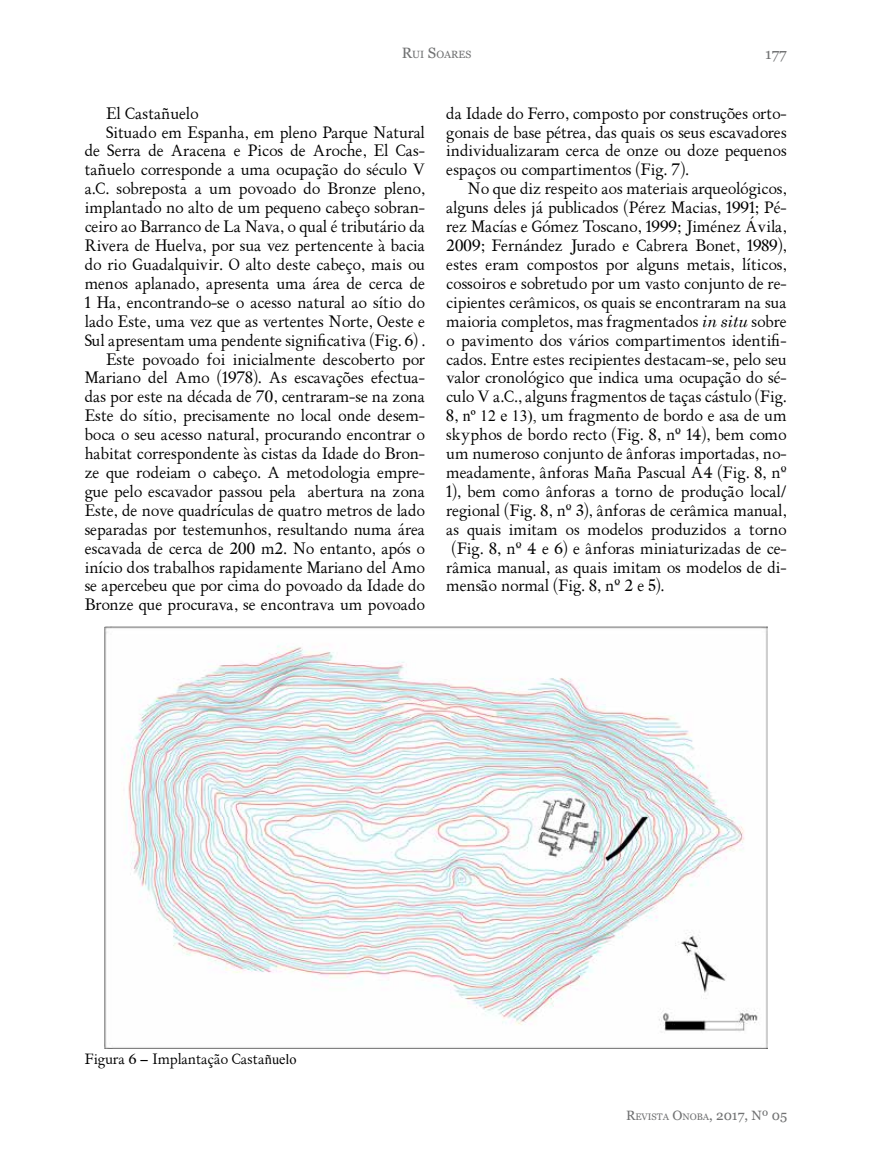
<style>
.page{position:relative;width:872px;height:1170px;background:#fff}
.page>*{position:absolute;margin:0;border:0;box-sizing:border-box;transform-origin:0 0}
.t1{font:15.75px/18.9px "ALPHABETUM Unicode";color:#000;text-align:justify}
.t2{font:15px "Georgia";color:#707172}
.t3{font:14.25px "ALPHABETUM Unicode";color:#000}
.t4{font:10.5px "Georgia";color:#707172}
.t5{font:9.45px "Georgia";color:#707172}
.s1{font-size:15px}
.s2{font-style:italic}
.s3{font-family:"Times New Roman"}
.s4{font-size:13.5px}
</style>
<div class="page">
<img style="left:104px;top:627px;width:663px;height:421px">
<p class="t4" style="left:402px;top:49px;width:70px"><span class="s1">R</span>UI <span class="s1">S</span>OARES</p>
<p class="t2" style="left:765px;top:45px;width:23px">177</p>
<p class="t1" style="left:106px;top:104px;width:94px">El Castañuelo</p>
<p class="t1" style="left:106px;top:123px;width:320px">Situado em Espanha, em pleno Parque Natural</p>
<p class="t1" style="left:85px;top:142px;width:342px">de Serra de Aracena e Picos de Aroche, El Cas-</p>
<p class="t1" style="left:85px;top:161px;width:342px">tañuelo corresponde a uma ocupação do século V</p>
<p class="t1" style="left:85px;top:180px;width:342px">a.C. sobreposta a um povoado do Bronze pleno,</p>
<p class="t1" style="left:85px;top:199px;width:342px">implantado no alto de um pequeno cabeço sobran-</p>
<p class="t1" style="left:85px;top:217px;width:342px">ceiro ao Barranco de La Nava, o qual é tributário da</p>
<p class="t1" style="left:85px;top:236px;width:342px">Rivera de Huelva, por sua vez pertencente à bacia</p>
<p class="t1" style="left:85px;top:255px;width:342px">do rio Guadalquivir. O alto deste cabeço, mais ou</p>
<p class="t1" style="left:85px;top:274px;width:342px">menos aplanado, apresenta uma área de cerca de</p>
<p class="t1" style="left:85px;top:293px;width:342px">1 Ha, encontrando-se o acesso natural ao sítio do</p>
<p class="t1" style="left:85px;top:312px;width:342px">lado Este, uma vez que as vertentes Norte, Oeste e</p>
<p class="t1" style="left:85px;top:331px;width:342px">Sul apresentam uma pendente significativa (Fig. 6) .</p>
<p class="t1" style="left:106px;top:350px;width:320px">Este povoado foi inicialmente descoberto por</p>
<p class="t1" style="left:85px;top:369px;width:342px">Mariano del Amo (1978). As escavações efectua-</p>
<p class="t1" style="left:85px;top:388px;width:342px">das por este na década de 70, centraram-se na zona</p>
<p class="t1" style="left:85px;top:406px;width:342px">Este do sítio, precisamente no local onde desem-</p>
<p class="t1" style="left:85px;top:425px;width:342px">boca o seu acesso natural, procurando encontrar o</p>
<p class="t1" style="left:85px;top:444px;width:342px">habitat correspondente às cistas da Idade do Bron-</p>
<p class="t1" style="left:85px;top:463px;width:342px">ze que rodeiam o cabeço. A metodologia empre-</p>
<p class="t1" style="left:85px;top:482px;width:342px">gue pelo escavador passou pela abertura na zona</p>
<p class="t1" style="left:85px;top:501px;width:342px">Este, de nove quadrículas de quatro metros de lado</p>
<p class="t1" style="left:85px;top:520px;width:342px">separadas por testemunhos, resultando numa área</p>
<p class="t1" style="left:85px;top:539px;width:342px">escavada de cerca de 200 m2. No entanto, após o</p>
<p class="t1" style="left:85px;top:558px;width:342px">início dos trabalhos rapidamente Mariano del Amo</p>
<p class="t1" style="left:85px;top:577px;width:342px">se apercebeu que por cima do povoado da Idade do</p>
<p class="t1" style="left:85px;top:595px;width:342px">Bronze que procurava, se encontrava um povoado</p>
<p class="t1" style="left:446px;top:104px;width:342px">da Idade do Ferro, composto por construções orto&shy;gonais de base pétrea, das quais os seus escavadores individualizaram cerca de onze ou doze pequenos espaços ou compartimentos (Fig. 7).</p>
<p class="t1" style="left:468px;top:180px;width:320px">No que diz respeito aos materiais arqueológicos,</p>
<p class="t1" style="left:446px;top:199px;width:342px">alguns deles já publicados (Pérez Macias, 1991; Pé-</p>
<p class="t1" style="left:446px;top:217px;width:342px">rez Macías e Gómez Toscano, 1999; Jiménez Ávila,</p>
<p class="t1" style="left:446px;top:236px;width:342px">2009; Fernández Jurado e Cabrera Bonet, 1989),</p>
<p class="t1" style="left:446px;top:255px;width:342px">estes eram compostos por alguns metais, líticos,</p>
<p class="t1" style="left:446px;top:274px;width:342px">cossoiros e sobretudo por um vasto conjunto de re-</p>
<p class="t1" style="left:446px;top:293px;width:342px">cipientes cerâmicos, os quais se encontraram na sua</p>
<p class="t1" style="left:446px;top:312px;width:342px">maioria completos, mas fragmentados <span class="s2">in situ</span> sobre</p>
<p class="t1" style="left:446px;top:331px;width:342px">o pavimento dos vários compartimentos identifi-</p>
<p class="t1" style="left:446px;top:350px;width:342px">cados. Entre estes recipientes destacam-se, pelo seu</p>
<p class="t1" style="left:446px;top:369px;width:342px">valor cronológico que indica uma ocupação do sé-</p>
<p class="t1" style="left:446px;top:388px;width:342px">culo V a.C., alguns fragmentos de taças cástulo (Fig.</p>
<p class="t1" style="left:446px;top:406px;width:342px">8, <span class="s3">nº 12 e 13),</span> um fragmento de bordo e asa de um</p>
<p class="t1" style="left:446px;top:425px;width:342px">skyphos de bordo recto (Fig. 8, nº 14), bem como</p>
<p class="t1" style="left:446px;top:444px;width:342px">um numeroso conjunto de ânforas importadas, no-</p>
<p class="t1" style="left:446px;top:463px;width:342px">meadamente, ânforas Maña Pascual A4 (Fig. 8, nº</p>
<p class="t1" style="left:446px;top:482px;width:342px">1), bem como ânforas a torno de produção local/</p>
<p class="t1" style="left:446px;top:501px;width:342px">regional (Fig. 8, nº 3), ânforas de cerâmica manual,</p>
<p class="t1" style="left:446px;top:520px;width:342px">as quais imitam os modelos produzidos a torno</p>
<p class="t1" style="left:452px;top:539px;width:336px">(Fig. 8, nº 4 e 6) e ânforas miniaturizadas de ce-</p>
<p class="t1" style="left:446px;top:558px;width:342px">râmica manual, as quais imitam os modelos de di-</p>
<p class="t1" style="left:446px;top:577px;width:219px">mensão normal (Fig. 8, nº 2 e 5).</p>
<p class="t3" style="left:85px;top:1048px;width:213px">Figura 6 – Implantação Casta<span class="s3">ñuelo</span></p>
<p class="t5" style="left:626px;top:1111px;width:163px"><span class="s4">R</span>EVISTA <span class="s4">O</span>NOBA<span class="s4">, 2017, Nº 05</span></p>
</div>
